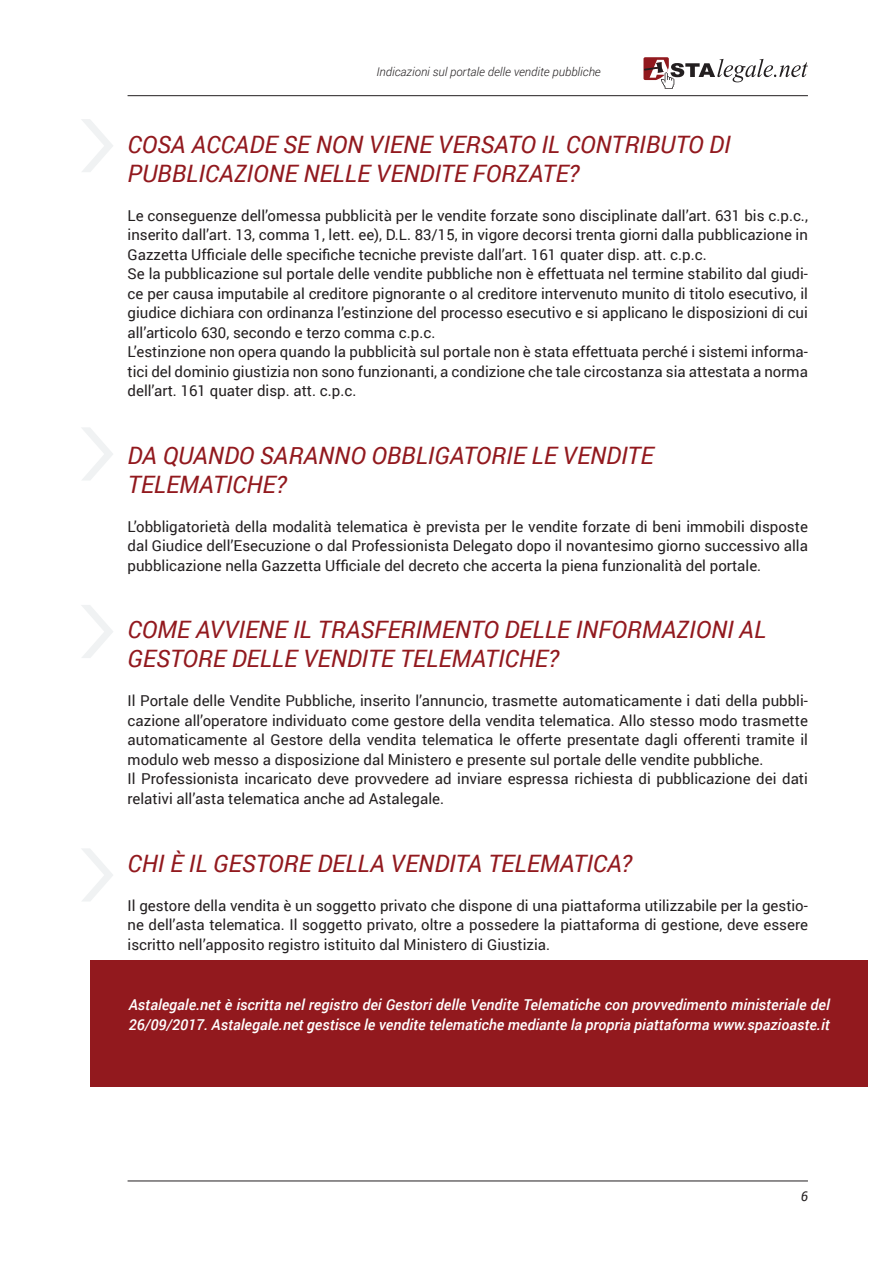
<style>
.page{position:relative;width:893px;height:1263px;background:#fff}
.page>*{position:absolute;margin:0;border:0;box-sizing:border-box;transform-origin:0 0}
.t1{font:italic 24px/28.8px "Roboto";color:#92191e}
.t2{font:15px/19.5px "Roboto";color:#231f20}
.t3{font:italic 500 15px/19.5px "Roboto";color:#fff}
.t4{font:italic 13.5px "Roboto";color:#231f20}
.t5{font:italic 300 12px "Roboto";color:#231f20}
</style>
<div class="page">
<svg style="left:643px;top:57px;width:165px;height:32px"></svg>
<hr style="left:128px;top:95px;width:680px;height:1px;background:#231f20">
<hr style="left:128px;top:1181px;width:680px;height:1px;background:#231f20">
<svg style="left:81px;top:119px;width:32px;height:53px"></svg>
<svg style="left:82px;top:428px;width:31px;height:52px"></svg>
<svg style="left:81px;top:605px;width:32px;height:53px"></svg>
<svg style="left:82px;top:849px;width:31px;height:52px"></svg>
<div style="left:91px;top:960px;width:777px;height:126px;background:#92191e"></div>
<p class="t5" style="left:376px;top:64px;width:226px">Indicazioni sul portale delle vendite pubbliche</p>
<h1 class="t1" style="left:128px;top:129px;width:604px">COSA ACCADE SE NON VIENE VERSATO IL CONTRIBUTO DI<br>PUBBLICAZIONE NELLE VENDITE FORZATE?</h1>
<p class="t2" style="left:128px;top:205px;width:682px">Le conseguenze dell’omessa pubblicità per le vendite forzate sono disciplinate dall’art. 631 bis c.p.c., inserito dall’art. 13, comma 1, lett. ee), D.L. 83/15, in vigore decorsi trenta giorni dalla pubblicazione in Gazzetta Ufficiale delle specifiche tecniche previste dall’art. 161 quater disp. att. c.p.c.<br>Se la pubblicazione sul portale delle vendite pubbliche non è effettuata nel termine stabilito dal giudi&shy;ce per causa imputabile al creditore pignorante o al creditore intervenuto munito di titolo esecutivo, il giudice dichiara con ordinanza l’estinzione del processo esecutivo e si applicano le disposizioni di cui all’articolo 630, secondo e terzo comma c.p.c.<br>L’estinzione non opera quando la pubblicità sul portale non è stata effettuata perché i sistemi informa&shy;tici del dominio giustizia non sono funzionanti, a condizione che tale circostanza sia attestata a norma dell’art. 161 quater disp. att. c.p.c.</p>
<h1 class="t1" style="left:128px;top:440px;width:528px">DA QUANDO SARANNO OBBLIGATORIE LE VENDITE<br>TELEMATICHE?</h1>
<p class="t2" style="left:128px;top:516px;width:682px;text-align:justify">L’obbligatorietà della modalità telematica è prevista per le vendite forzate di beni immobili disposte dal Giudice dell’Esecuzione o dal Professionista Delegato dopo il novantesimo giorno successivo alla pubblicazione nella Gazzetta Ufficiale del decreto che accerta la piena funzionalità del portale.</p>
<h1 class="t1" style="left:128px;top:615px;width:640px">COME AVVIENE IL TRASFERIMENTO DELLE INFORMAZIONI AL<br>GESTORE DELLE VENDITE TELEMATICHE?</h1>
<p class="t2" style="left:128px;top:691px;width:682px">Il Portale delle Vendite Pubbliche, inserito l’annuncio, trasmette automaticamente i dati della pubbli&shy;cazione all’operatore individuato come gestore della vendita telematica. Allo stesso modo trasmette automaticamente al Gestore della vendita telematica le offerte presentate dagli offerenti tramite il modulo web messo a disposizione dal Ministero e presente sul portale delle vendite pubbliche.<br>Il Professionista incaricato deve provvedere ad inviare espressa richiesta di pubblicazione dei dati relativi all’asta telematica anche ad Astalegale.</p>
<h1 class="t1" style="left:128px;top:848px;width:506px">CHI È IL GESTORE DELLA VENDITA TELEMATICA?</h1>
<p class="t2" style="left:128px;top:895px;width:682px;text-align:justify">Il gestore della vendita è un soggetto privato che dispone di una piattaforma utilizzabile per la gestio&shy;ne dell’asta telematica. Il soggetto privato, oltre a possedere la piattaforma di gestione, deve essere iscritto nell’apposito registro istituito dal Ministero di Giustizia.</p>
<p class="t3" style="left:129px;top:994px;width:703px">Astalegale.net è iscritta nel registro dei Gestori delle Vendite Telematiche con provvedimento ministeriale del<br>26/09/2017. Astalegale.net gestisce le vendite telematiche mediante la propria piattaforma www.spazioaste.it</p>
<p class="t4" style="left:801px;top:1187px;width:9px">6</p>
</div>
